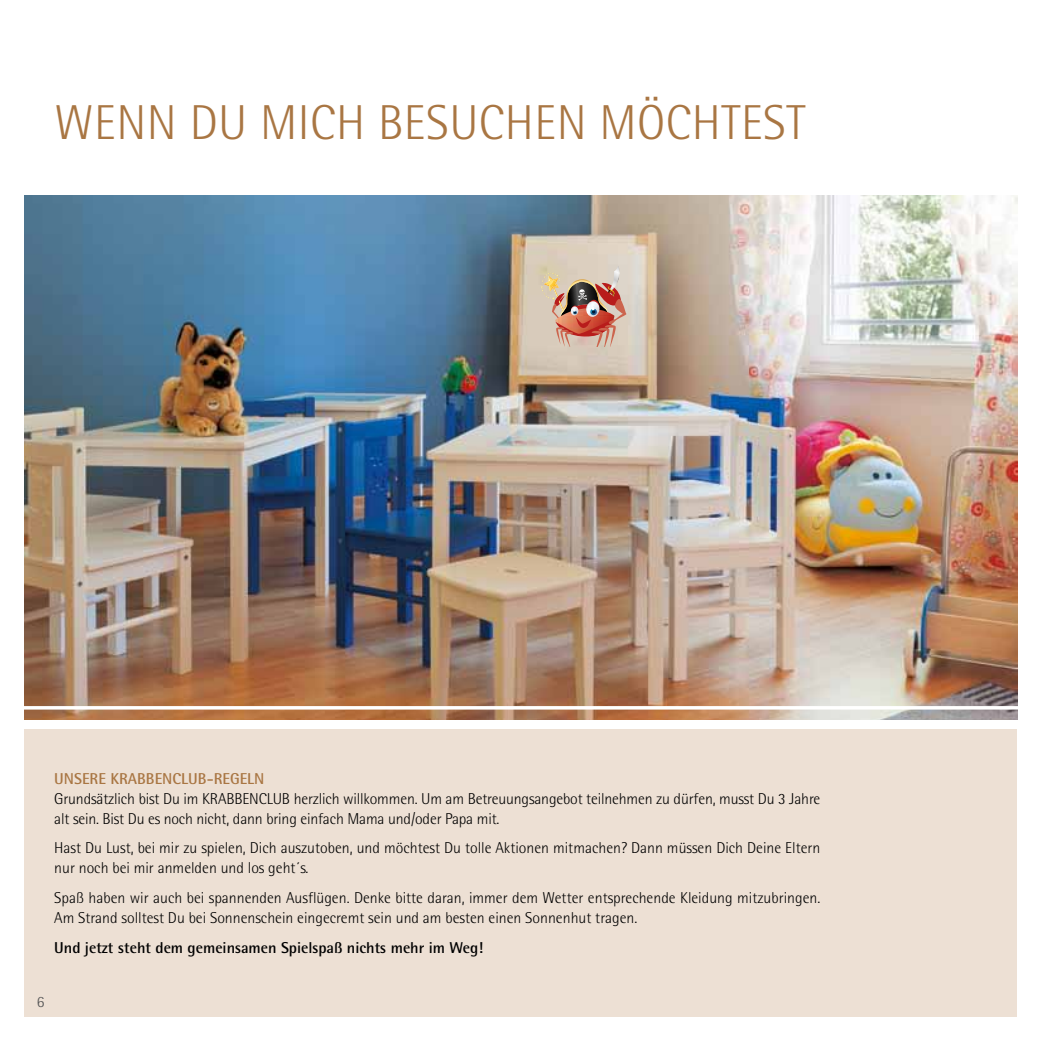
<style>
.page{position:relative;width:1042px;height:1042px;background:#fff}
.page>*{position:absolute;margin:0;border:0;box-sizing:border-box;transform-origin:0 0}
.t1{font:300 49px "Rotis Semi Sans W1 G";letter-spacing:.01em;color:#a97643}
.t2{font:300 15.75px/19.8px "Rotis Semi Sans W1 G";color:#000}
.t3{font:700 15.75px "Rotis Semi Sans W1 G";color:#000}
.t4{font:700 15.75px "Rotis Semi Sans W1 G";color:#a97643}
.t5{font:300 15.75px "Rotis Semi Sans W1 G";color:#565656}
</style>
<div class="page">
<div style="left:24px;top:729px;width:993px;height:288px;background:#ede0d4"></div>
<img style="left:25px;top:196px;width:992px;height:523px">
<img style="left:541px;top:265px;width:85px;height:82px">
<hr style="left:19px;top:706px;width:1005px;height:3px;background:#fff">
<h1 class="t1" style="left:55px;top:94px;width:66px">WENN</h1>
<h1 class="t1" style="left:190px;top:94px;width:341px">DU MICH BESUCHEN</h1>
<h1 class="t1" style="left:599px;top:94px;width:207px">M ÖCHTEST</h1>
<p class="t4" style="left:54px;top:769px;width:75px">Unsere KRABB</p>
<p class="t4" style="left:155px;top:769px;width:111px">ENCLUB-REGELN</p>
<p class="t2" style="left:54px;top:789px;width:767px">Grundsätzlich bist Du im Krabbenclu b herzlich willkommen. Um am Betreuungsangebot teilnehmen zu dürfen, musst Du 3 Jahre alt sein. Bist Du es noch nicht, dann bring einfach Mama und/oder Papa mit.</p>
<p class="t2" style="left:54px;top:838px;width:767px">Hast Du Lust, bei mir zu spielen, Dich auszutoben, und möchtest Du tolle Aktionen mitmachen? Dann müssen Dich Deine Eltern nur noch bei mir anmelden und los geht´s.</p>
<p class="t2" style="left:54px;top:888px;width:767px">Spaß haben wir auch bei spannenden Ausflügen. Denke bitte daran, immer dem Wetter entsprechende Kleidung mitzubringen.<br>Am Strand solltest Du bei Sonnenschein eingecremt sein und am besten einen Sonnenhut tragen.</p>
<p class="t3" style="left:54px;top:937px;width:430px">Und jetzt steht dem gemeinsamen Spielspaß nichts mehr im Weg!</p>
<p class="t5" style="left:37px;top:993px;width:9px">6</p>
</div>
